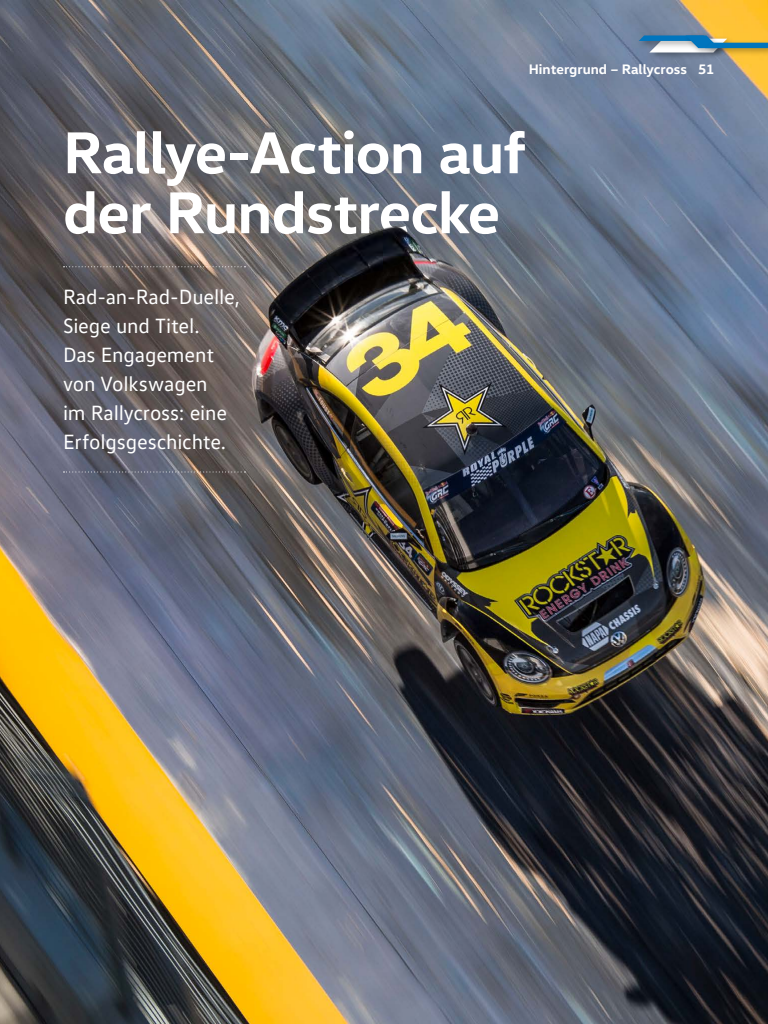
<style>
.page{position:relative;width:768px;height:1024px;background:#fff}
.page>*{position:absolute;margin:0;border:0;box-sizing:border-box;transform-origin:0 0}
.t1{font:700 60px/60px "VW Head";letter-spacing:-.02em;color:#fff}
.t2{font:21px/29px "VW Text";letter-spacing:-.01em;color:#fff}
.t3{font:700 14px "VW Head";color:#fff}
</style>
<div class="page">
<img style="left:0;top:0;width:768px;height:1024px">
<svg style="left:64px;top:266px;width:181px;height:1px"></svg>
<svg style="left:64px;top:472px;width:181px;height:1px"></svg>
<div style="left:647px;top:36px;width:87px;height:25px;background:#000;opacity:.3"></div>
<div style="left:636px;top:33px;width:76px;height:16px;background:#70839e"></div>
<div style="left:683px;top:33px;width:43px;height:23px;background:#000;opacity:.3"></div>
<div style="left:703px;top:40px;width:65px;height:16px;background:#000;opacity:.3"></div>
<svg style="left:639px;top:35px;width:129px;height:17px;background:#84a3a0"></svg>
<p class="t3" style="left:529px;top:60px;width:187px">Hintergrund – Rallycross 51</p>
<h1 class="t1" style="left:63px;top:120px;width:465px">Rallye-Action auf der Rundstrecke</h1>
<p class="t2" style="left:63px;top:282px;width:178px">Rad-an-Rad-Duelle,<br>Siege und Titel.<br>Das Engagement von Volkswagen<br>im Rallycross: eine<br>Erfolgsgeschichte.</p>
</div>
